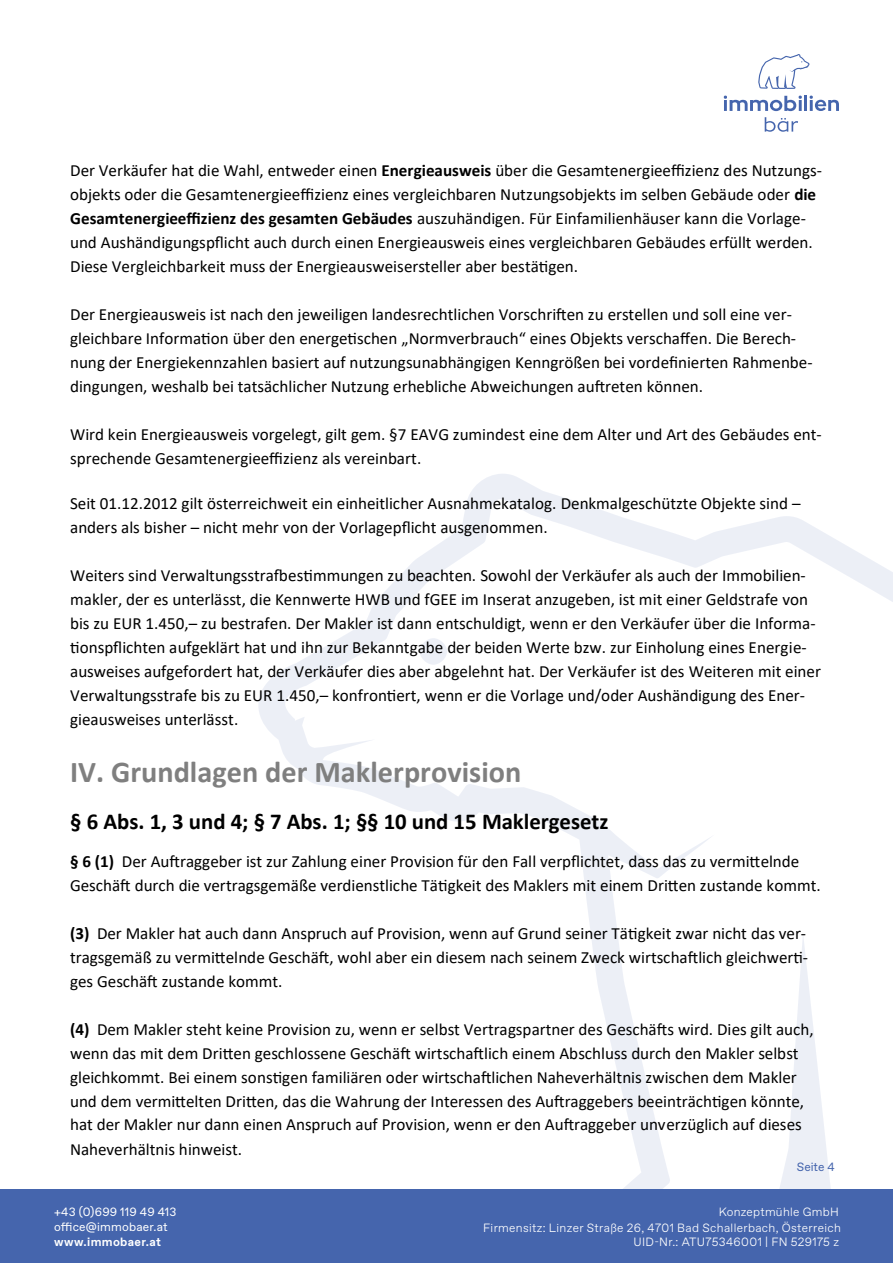
<style>
.page{position:relative;width:893px;height:1263px;background:#fff}
.page>*{position:absolute;margin:0;border:0;box-sizing:border-box;transform-origin:0 0}
.t1{font:700 30.3px "Calibri";color:#7f7f7f}
.t2{font:700 22.8px "Calibri";color:#000}
.t3{font:17.1px/24px "Calibri";color:#000}
.t4{font:300 12px/15.8px "Favorit Pro";letter-spacing:.03em;color:#fff;text-align:right}
.t5{font:12px "Favorit Pro";letter-spacing:.015em;color:#fff}
.t6{font:700 12px "Favorit Pro";letter-spacing:.03em;color:#fff}
.t7{font:12px "Favorit Pro";color:#4565ad}
.s1{font-weight:700}
</style>
<div class="page">
<svg style="left:257px;top:474px;width:636px;height:716px"></svg>
<div style="left:419px;top:638px;width:28px;height:27px;background:#eceff6;border-radius:50%"></div>
<div style="left:0;top:1190px;width:893px;height:73px;background:#4565ad"></div>
<svg style="left:758px;top:54px;width:52px;height:35px"></svg>
<svg style="left:765px;top:117px;width:33px;height:15px"></svg>
<hr style="left:804px;top:96px;width:3px;height:15px;background:#4565ad">
<svg style="left:809px;top:95px;width:30px;height:16px"></svg>
<svg style="left:724px;top:95px;width:78px;height:16px"></svg>
<p class="t3" style="left:70px;top:158px;width:753px">Der Verkäufer hat die Wahl, entweder einen <span class="s1">Energieausweis</span> über die Gesamtenergieeffizienz des Nutzungs&shy;objekts oder die Gesamtenergieeffizienz eines vergleichbaren Nutzungsobjekts im selben Gebäude oder <span class="s1">die Gesamtenergieeffizienz des gesamten Gebäudes</span> auszuhändigen. Für Einfamilienhäuser kann die Vorlage&shy;und Aushändigungspflicht auch durch einen Energieausweis eines vergleichbaren Gebäudes erfüllt werden.<br>Diese Vergleichbarkeit muss der Energieausweisersteller aber bestätigen.</p>
<p class="t3" style="left:70px;top:302px;width:744px">Der Energieausweis ist nach den jeweiligen landesrechtlichen Vorschriften zu erstellen und soll eine ver&shy;gleichbare Information über den energetischen „Normverbrauch“ eines Objekts verschaffen. Die Berech&shy;nung der Energiekennzahlen basiert auf nutzungsunabhängigen Kenngrößen bei vordefinierten Rahmenbe&shy;dingungen, weshalb bei tatsächlicher Nutzung erhebliche Abweichungen auftreten können.</p>
<p class="t3" style="left:70px;top:422px;width:753px">Wird kein Energieausweis vorgelegt, gilt gem. §7 EAVG zumindest eine dem Alter und Art des Gebäudes ent&shy;sprechende Gesamtenergieeffizienz als vereinbart.</p>
<p class="t3" style="left:70px;top:491px;width:732px">Seit 01.12.2012 gilt österreichweit ein einheitlicher Ausnahmekatalog. Denkmalgeschützte Objekte sind – anders als bisher – nicht mehr von der Vorlagepflicht ausgenommen.</p>
<p class="t3" style="left:70px;top:563px;width:752px">Weiters sind Verwaltungsstrafbestimmungen zu beachten. Sowohl der Verkäufer als auch der Immobilien&shy;makler, der es unterlässt, die Kennwerte HWB und fGEE im Inserat anzugeben, ist mit einer Geldstrafe von bis zu EUR 1.450,– zu bestrafen. Der Makler ist dann entschuldigt, wenn er den Verkäufer über die Informa&shy;tionspflichten aufgeklärt hat und ihn zur Bekanntgabe der beiden Werte bzw. zur Einholung eines Energie&shy;ausweises aufgefordert hat, der Verkäufer dies aber abgelehnt hat. Der Verkäufer ist des Weiteren mit einer Verwaltungsstrafe bis zu EUR 1.450,– konfrontiert, wenn er die Vorlage und/oder Aushändigung des Ener&shy;gieausweises unterlässt.</p>
<p class="t1" style="left:70px;top:751px;width:453px">IV. Grundlagen der Maklerprovision</p>
<p class="t2" style="left:70px;top:805px;width:540px">§ 6 Abs. 1, 3 und 4; § 7 Abs. 1; §§ 10 und 15 Maklergesetz</p>
<p class="t3" style="left:70px;top:849px;width:752px"><span class="s1">§ 6 (1)</span> Der Auftraggeber ist zur Zahlung einer Provision für den Fall verpflichtet, dass das zu vermittelnde<br>Geschäft durch die vertragsgemäße verdienstliche Tätigkeit des Maklers mit einem Dritten zustande kommt.</p>
<p class="t3" style="left:70px;top:921px;width:739px"><span class="s1">(3)</span> Der Makler hat auch dann Anspruch auf Provision, wenn auf Grund seiner Tätigkeit zwar nicht das ver&shy;tragsgemäß zu vermittelnde Geschäft, wohl aber ein diesem nach seinem Zweck wirtschaftlich gleichwerti&shy;ges Geschäft zustande kommt.</p>
<p class="t3" style="left:70px;top:1016px;width:745px"><span class="s1">(4)</span> Dem Makler steht keine Provision zu, wenn er selbst Vertragspartner des Geschäfts wird. Dies gilt auch, wenn das mit dem Dritten geschlossene Geschäft wirtschaftlich einem Abschluss durch den Makler selbst gleichkommt. Bei einem sonstigen familiären oder wirtschaftlichen Naheverhältnis zwischen dem Makler und dem vermittelten Dritten, das die Wahrung der Interessen des Auftraggebers beeinträchtigen könnte, hat der Makler nur dann einen Anspruch auf Provision, wenn er den Auftraggeber unverzüglich auf dieses Naheverhältnis hinweist.</p>
<p class="t5" style="left:54px;top:1203px;width:124px">+43 (0)699 119 49 413</p>
<p class="t5" style="left:54px;top:1218px;width:115px">office@immobaer.at</p>
<p class="t6" style="left:54px;top:1233px;width:109px">www.immobaer.at</p>
<p class="t7" style="left:797px;top:1159px;width:39px">Seite 4</p>
<p class="t4" style="left:483px;top:1203px;width:359px">Konzeptmühle GmbH<br>Firmensitz: Linzer Straße 26, 4701 Bad Schallerbach, Österreich</p>
<p class="t4" style="left:633px;top:1233px;width:207px">UID-Nr.: ATU75346001 | FN 529175 z</p>
</div>
